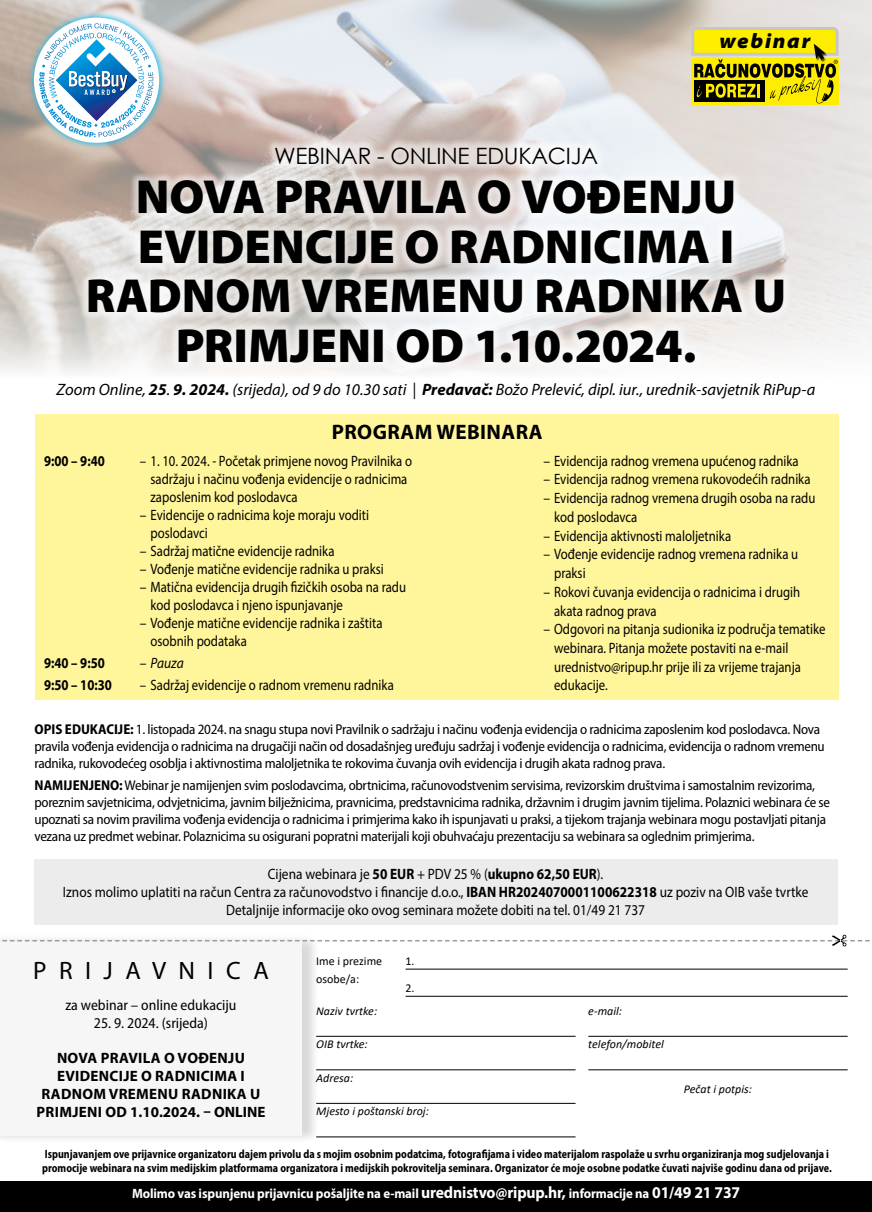
<style>
.page{position:relative;width:872px;height:1212px;background:#fff}
.page>*{position:absolute;margin:0;border:0;box-sizing:border-box;transform-origin:0 0}
.t1{font:900 48px/49.5px "Myriad Pro";color:#000;text-align:center}
.t2{font:25.2px "Myriad Pro";letter-spacing:.495em;color:#000}
.t3{font:22.5px "Century Gothic";letter-spacing:-.01em;color:#000}
.t4{font:700 21px "Myriad Pro";letter-spacing:.02em;color:#000}
.t5{font:italic 900 semi-expanded 20.85px "Myriad Pro";letter-spacing:.08em;color:#000}
.t6{font:italic 16.5px "Myriad Pro";color:#000}
.t7{font:15px/18.8px "Myriad Pro";color:#000;scale:.9 1}
.t8{font:15px/18px "Myriad Pro";color:#000;text-align:center;scale:.89 1}
.t9{font:15px/18px "Myriad Pro";color:#000;scale:.85 1}
.t10{font:700 15px/18px "Myriad Pro";letter-spacing:.02em;color:#000;text-align:center}
.t11{font:semi-condensed 15px "Myriad Pro";color:#000}
.t12{font:700 15px "Myriad Pro";letter-spacing:.02em;color:#000;scale:.85 1}
.t13{font:italic 15px "Myriad Pro";color:#000;scale:.9 1}
.t14{font:semi-condensed 14.25px/17.1px "Myriad Pro";letter-spacing:-.02em;color:#000}
.t15{font:700 13.5px "Myriad Pro";letter-spacing:-.01em;color:#fff;scale:.95 1}
.t16{font:700 semi-condensed 12px/14.4px "Myriad Pro";color:#000;scale:.9 1}
.t17{font:italic 12px "Calibri";color:#000}
.t18{font:12px/18px "Calibri";color:#000}
.s1{font-weight:700}
.s2{font-style:normal}
.s3{font-size:16.5px}
</style>
<div class="page">
<div style="left:35px;top:414px;width:804px;height:285px;background:#fff59b"></div>
<div style="left:0;top:933px;width:320px;height:211px;background:#000;opacity:.15"></div>
<div style="left:0;top:941px;width:302px;height:195px;background:#f6f6f6"></div>
<div style="left:0;top:1182px;width:872px;height:30px;background:#000"></div>
<svg style="left:0;top:935px;width:870px;height:11px"></svg>
<hr style="left:316px;top:1036px;width:259px;height:1px;background:#000">
<hr style="left:316px;top:1069px;width:259px;height:1px;background:#000">
<hr style="left:316px;top:1103px;width:259px;height:1px;background:#000">
<hr style="left:316px;top:1136px;width:259px;height:1px;background:#000">
<hr style="left:588px;top:1036px;width:259px;height:1px;background:#000">
<hr style="left:588px;top:1069px;width:259px;height:1px;background:#000">
<hr style="left:405px;top:969px;width:442px;height:1px;background:#000">
<hr style="left:405px;top:996px;width:442px;height:1px;background:#000">
<img style="left:0;top:0;width:872px;height:372px">
<div style="left:47px;top:137px;width:777px;height:272px;background:#fff;opacity:.55"></div>
<div style="left:34px;top:859px;width:803px;height:65px;background:#ececed"></div>
<div style="left:691px;top:58px;width:147px;height:47px;background:#ffed00"></div>
<svg style="left:690px;top:26px;width:149px;height:78px"></svg>
<img style="left:25px;top:9px;width:143px;height:143px">
<div style="left:34px;top:18px;width:125px;height:125px;background:#fff;border-radius:50%"></div>
<svg style="left:39px;top:23px;width:114px;height:114px"></svg>
<p class="t5" style="left:719px;top:29px;width:93px">webinar</p>
<p class="t3" style="left:274px;top:140px;width:325px">WEBINAR - ONLINE EDUKACIJA</p>
<p class="t1" style="left:86px;top:170px;width:701px">NOVA PRAVILA O VOĐENJU<br>EVIDENCIJE O RADNICIMA I<br>RADNOM VREMENU RADNIKA U<br>PRIMJENI OD 1.10.2024.</p>
<p class="t6" style="left:57px;top:379px;width:760px">Zoom Online, <span class="s1">25</span>. <span class="s1">9. 2024.</span> (srijeda), od 9 do 10.30 sati | <span class="s1">Predavač:</span> Božo Prelević, dipl. iur., urednik-savjetnik RiPup-a</p>
<p class="t4" style="left:332px;top:418px;width:212px">PROGRAM WEBINARA</p>
<p class="t12" style="left:44px;top:451px;width:73px">9:00 – 9:40</p>
<p class="t9" style="left:150px;top:451px;width:309px;text-indent:-11px">– 1. 10. 2024. - Početak primjene novog Pravilnika o sadržaju i načinu vođenja evidencije o radnicima zaposlenim kod poslodavca</p>
<p class="t7" style="left:150px;top:505px;width:244px;line-height:18px;text-indent:-11px">– Evidencije o radnicima koje moraju voditi poslodavci</p>
<p class="t7" style="left:140px;top:541px;width:218px">– Sadržaj matične evidencije radnika</p>
<p class="t7" style="left:140px;top:559px;width:272px">– Vođenje matične evidencije radnika u praksi</p>
<p class="t7" style="left:150px;top:577px;width:285px;line-height:18px;text-indent:-11px">– Matična evidencija drugih fizičkih osoba na radu kod poslodavca i njeno ispunjavanje</p>
<p class="t7" style="left:150px;top:613px;width:259px;line-height:18px;text-indent:-11px">– Vođenje matične evidencije radnika i zaštita osobnih podataka</p>
<p class="t12" style="left:44px;top:653px;width:73px">9:40 – 9:50</p>
<p class="t13" style="left:140px;top:654px;width:50px"><span class="s2">–</span> Pauza</p>
<p class="t12" style="left:44px;top:675px;width:81px">9:50 – 10:30</p>
<p class="t9" style="left:140px;top:676px;width:300px">– Sadržaj evidencije o radnom vremenu radnika</p>
<p class="t7" style="left:543px;top:451px;width:285px">– Evidencija radnog vremena upućenog radnika</p>
<p class="t7" style="left:543px;top:470px;width:298px">– Evidencija radnog vremena rukovodećih radnika</p>
<p class="t7" style="left:554px;top:488px;width:292px;text-indent:-11px">– Evidencija radnog vremena drugih osoba na radu kod poslodavca</p>
<p class="t7" style="left:543px;top:526px;width:210px">– Evidencija aktivnosti maloljetnika</p>
<p class="t7" style="left:554px;top:545px;width:273px;text-indent:-11px">– Vođenje evidencije radnog vremena radnika u praksi</p>
<p class="t7" style="left:554px;top:582px;width:275px;text-indent:-11px">– Rokovi čuvanja evidencija o radnicima i drugih akata radnog prava</p>
<p class="t7" style="left:554px;top:620px;width:303px;text-indent:-11px">– Odgovori na pitanja sudionika iz područja tematike webinara. Pitanja možete postaviti na e-mail urednistvo@ripup.hr prije ili za vrijeme trajanja edukacije.</p>
<p class="t14" style="left:34px;top:721px;width:792px"><span class="s1">OPIS EDUKACIJE:</span> 1. listopada 2024. na snagu stupa novi Pravilnik o sadržaju i načinu vođenja evidencija o radnicima zaposlenim kod poslodavca. Nova pravila vođenja evidencija o radnicima na drugačiji način od dosadašnjeg uređuju sadržaj i vođenje evidencija o radnicima, evidencija o radnom vremenu radnika, rukovodećeg osoblja i aktivnostima maloljetnika te rokovima čuvanja ovih evidencija i drugih akata radnog prava.</p>
<p class="t14" style="left:34px;top:777px;width:797px"><span class="s1">NAMIJENJENO:</span> Webinar je namijenjen svim poslodavcima, obrtnicima, računovodstvenim servisima, revizorskim društvima i samostalnim revizorima, poreznim savjetnicima, odvjetnicima, javnim bilježnicima, pravnicima, predstavnicima radnika, državnim i drugim javnim tijelima. Polaznici webinara će se upoznati sa novim pravilima vođenja evidencija o radnicima i primjerima kako ih ispunjavati u praksi, a tijekom trajanja webinara mogu postavljati pitanja vezana uz predmet webinar. Polaznicima su osigurani popratni materijali koji obuhvaćaju prezentaciju sa webinara sa oglednim primjerima.</p>
<p class="t8" style="left:63px;top:865px;width:839px">Cijena webinara je <span class="s1">50 EUR</span> + PDV 25 % (<span class="s1">ukupno 62,50 EUR</span>).<br>Iznos molimo uplatiti na račun Centra za računovodstvo i financije d.o.o., <span class="s1">IBAN HR2024070001100622318</span> uz poziv na OIB vaše tvrtke<br>Detaljnije informacije oko ovog seminara možete dobiti na tel. 01/49 21 737</p>
<p class="t2" style="left:33px;top:955px;width:237px">PRIJAVNICA</p>
<p class="t11" style="left:65px;top:996px;width:173px">za webinar – online edukaciju</p>
<p class="t11" style="left:94px;top:1014px;width:116px">25. 9. 2024. (srijeda)</p>
<p class="t10" style="left:37px;top:1048px;width:230px">NOVA PRAVILA O VOĐENJU<br>EVIDENCIJE O RADNICIMA I<br>RADNOM VREMENU RADNIKA U<br>PRIMJENI OD 1.10.2024. – ONLINE</p>
<p class="t18" style="left:316px;top:951px;width:67px">Ime i prezime osobe/a:</p>
<p class="t18" style="left:405px;top:951px;width:11px">1.</p>
<p class="t18" style="left:405px;top:978px;width:11px">2.</p>
<p class="t17" style="left:316px;top:1002px;width:62px">Naziv tvrtke:</p>
<p class="t17" style="left:316px;top:1036px;width:53px">OIB tvrtke:</p>
<p class="t17" style="left:316px;top:1069px;width:39px">Adresa:</p>
<p class="t17" style="left:316px;top:1103px;width:114px">Mjesto i poštanski broj:</p>
<p class="t17" style="left:588px;top:1002px;width:35px">e-mail:</p>
<p class="t17" style="left:588px;top:1036px;width:77px">telefon/mobitel</p>
<p class="t17" style="left:684px;top:1080px;width:70px">Pečat i potpis:</p>
<p class="t16" style="left:42px;top:1147px;width:878px">Ispunjavanjem ove prijavnice organizatoru dajem privolu da s mojim osobnim podatcima, fotografijama i video materijalom raspolaže u svrhu organiziranja mog sudjelovanja i promocije webinara na svim medijskim platformama organizatora i medijskih pokrovitelja seminara. Organizator će moje osobne podatke čuvati najviše godinu dana od prijave.</p>
<p class="t15" style="left:132px;top:1185px;width:642px">Molimo vas ispunjenu prijavnicu pošaljite na e-mail <span class="s3">urednistvo@ripup.hr,</span> informacije na <span class="s3">01/49 21 737</span></p>
</div>
